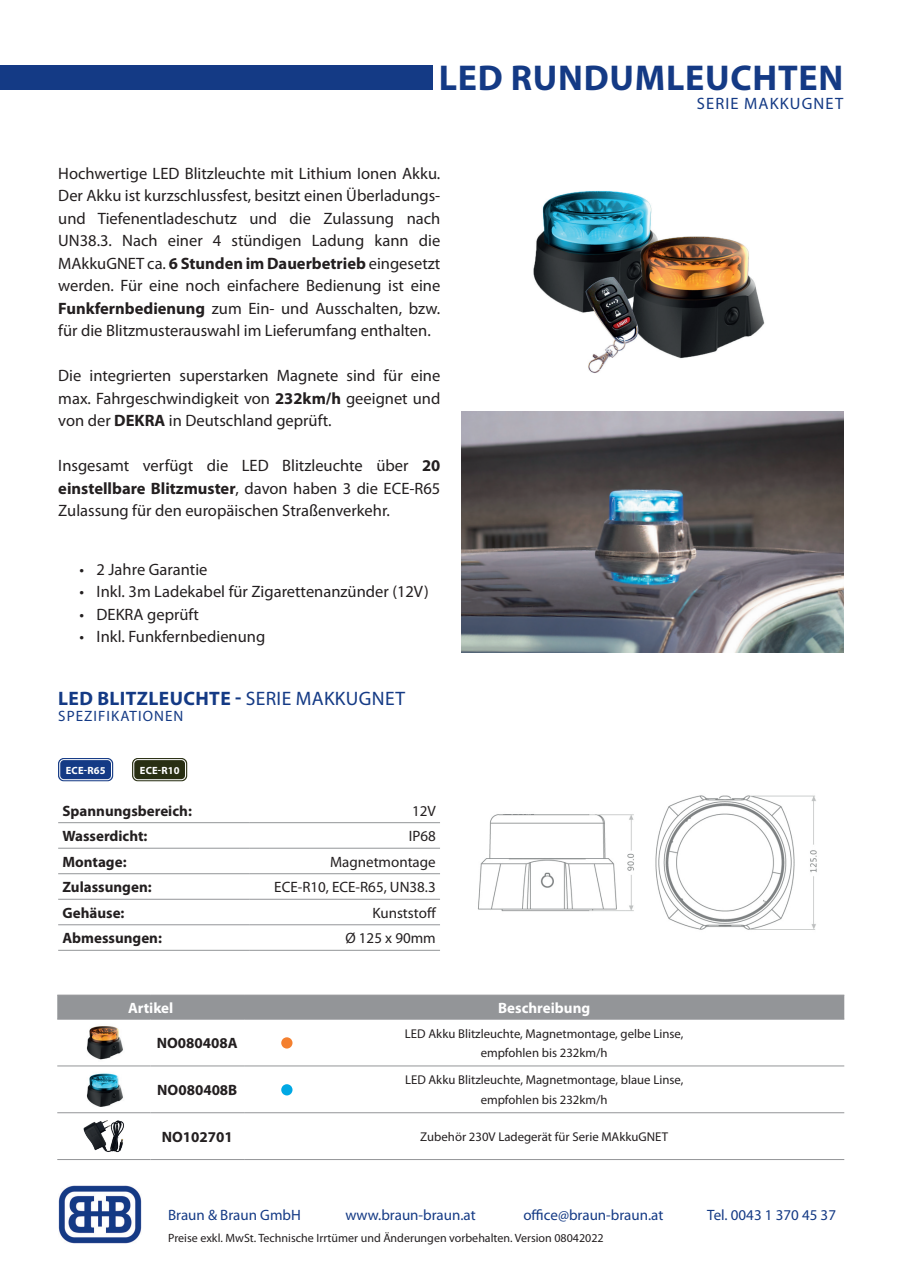
<style>
.page{position:relative;width:902px;height:1272px;background:#fff}
.page>*{position:absolute;margin:0;border:0;box-sizing:border-box;transform-origin:0 0}
.t1{font:700 36px "Myriad Pro";letter-spacing:.02em;color:#143a85}
.t2{font:700 19.5px "Myriad Pro";letter-spacing:.02em;color:#143a85}
.t3{font:16.5px/22.5px "Myriad Pro";color:#231f20;text-align:justify}
.t4{font:16.5px "Myriad Pro";letter-spacing:.07em;color:#143a85}
.t5{font:700 15px "Myriad Pro";color:#231f20}
.t6{font:15px "Myriad Pro";color:#143a85}
.t7{font:15px "Myriad Pro";color:#231f20}
.t8{font:700 15px "Myriad Pro";color:#fff}
.t9{font:15px "Myriad Pro";letter-spacing:.07em;color:#143a85}
.t10{font:12.75px/19.5px "Myriad Pro";color:#231f20;text-align:center}
.t11{font:12px "Myriad Pro";color:#231f20}
.t12{font:700 10.5px "Myriad Pro";letter-spacing:.015em;color:#fff}
.s1{font-weight:700}
.s2{font-weight:400}
</style>
<div class="page">
<img style="left:58px;top:1185px;width:83px;height:58px">
<div style="left:0;top:66px;width:432px;height:24px;background:#143a85"></div>
<img style="left:478px;top:795px;width:339px;height:135px">
<hr style="left:58px;top:822px;width:191px;height:1px;background:#939598">
<hr style="left:249px;top:822px;width:191px;height:1px;background:#939598">
<hr style="left:58px;top:847px;width:191px;height:1px;background:#939598">
<hr style="left:249px;top:847px;width:191px;height:1px;background:#939598">
<hr style="left:58px;top:873px;width:191px;height:1px;background:#939598">
<hr style="left:249px;top:873px;width:191px;height:1px;background:#939598">
<hr style="left:58px;top:898px;width:191px;height:1px;background:#939598">
<hr style="left:249px;top:898px;width:191px;height:1px;background:#939598">
<hr style="left:58px;top:924px;width:191px;height:1px;background:#939598">
<hr style="left:249px;top:924px;width:191px;height:1px;background:#939598">
<hr style="left:58px;top:949px;width:191px;height:1px;background:#939598">
<hr style="left:249px;top:949px;width:191px;height:1px;background:#939598">
<div style="left:57px;top:995px;width:787px;height:23px;background:#939598"></div>
<hr style="left:57px;top:994px;width:93px;height:1px;background:#939598">
<hr style="left:150px;top:994px;width:94px;height:1px;background:#939598">
<hr style="left:244px;top:994px;width:600px;height:1px;background:#939598">
<hr style="left:57px;top:1018px;width:93px;height:1px;background:#939598">
<hr style="left:150px;top:1018px;width:94px;height:1px;background:#939598">
<hr style="left:244px;top:1018px;width:600px;height:1px;background:#939598">
<hr style="left:57px;top:1065px;width:93px;height:1px;background:#939598">
<hr style="left:150px;top:1065px;width:94px;height:1px;background:#939598">
<hr style="left:244px;top:1065px;width:600px;height:1px;background:#939598">
<hr style="left:57px;top:1112px;width:93px;height:1px;background:#939598">
<hr style="left:150px;top:1112px;width:94px;height:1px;background:#939598">
<hr style="left:244px;top:1112px;width:600px;height:1px;background:#939598">
<hr style="left:57px;top:1159px;width:93px;height:1px;background:#939598">
<hr style="left:150px;top:1159px;width:94px;height:1px;background:#939598">
<hr style="left:244px;top:1159px;width:600px;height:1px;background:#939598">
<div style="left:281px;top:1084px;width:11px;height:11px;background:#00a8e4;border-radius:50%"></div>
<div style="left:281px;top:1037px;width:11px;height:11px;background:#f4802f;border-radius:50%"></div>
<div style="left:132px;top:758px;width:55px;height:23px;border:1px solid #292f13;border-radius:5px"></div>
<div style="left:134px;top:759px;width:51px;height:20px;background:#292f13;border-radius:4px"></div>
<div style="left:133px;top:759px;width:53px;height:21px;border:1px solid #fff;border-radius:4px"></div>
<div style="left:58px;top:758px;width:55px;height:23px;border:1px solid #143a85;border-radius:5px"></div>
<div style="left:60px;top:759px;width:51px;height:20px;background:#143a85;border-radius:4px"></div>
<div style="left:59px;top:759px;width:53px;height:21px;border:1px solid #fff;border-radius:4px"></div>
<img style="left:86px;top:1073px;width:37px;height:34px">
<img style="left:83px;top:1120px;width:41px;height:33px">
<img style="left:86px;top:1026px;width:37px;height:34px">
<img style="left:461px;top:411px;width:382px;height:241px">
<img style="left:533px;top:190px;width:232px;height:183px">
<h1 class="t1" style="left:439px;top:54px;width:406px">LED RUNDUMLEUCHTEN</h1>
<p class="t4" style="left:696px;top:94px;width:148px">SERIE MAKKUGNET</p>
<p class="t3" style="left:58px;top:162px;width:383px">Hochwertige LED Blitzleuchte mit Lithium Ionen Akku.<br>Der Akku ist kurzschlussfest, besitzt einen Überladungs&shy;und Tiefenentladeschutz und die Zulassung nach UN38.3. Nach einer 4 stündigen Ladung kann die MAkkuGNET ca. <span class="s1">6 Stunden im Dauerbetrieb</span> eingesetzt werden. Für eine noch einfachere Bedienung ist eine <span class="s1">Funkfernbedienung</span> zum Ein- und Ausschalten, bzw. für die Blitzmusterauswahl im Lieferumfang enthalten.</p>
<p class="t3" style="left:58px;top:364px;width:383px">Die integrierten superstarken Magnete sind für eine max. Fahrgeschwindigkeit von <span class="s1">232km/h</span> geeignet und von der <span class="s1">DEKRA</span> in Deutschland geprüft.</p>
<p class="t3" style="left:58px;top:454px;width:383px">Insgesamt verfügt die LED Blitzleuchte über <span class="s1">20 einstellbare Blitzmuster</span>, davon haben 3 die ECE-R65<br>Zulassung für den europäischen Straßenverkehr.</p>
<p class="t3" style="left:80px;top:558px;width:129px">• 2 Jahre Garantie</p>
<p class="t3" style="left:80px;top:580px;width:351px">• Inkl. 3m Ladekabel für Zigarettenanzünder (12V)</p>
<p class="t3" style="left:80px;top:603px;width:121px">• DEKRA geprüft</p>
<p class="t3" style="left:80px;top:625px;width:187px">• Inkl. Funkfernbedienung</p>
<p class="t2" style="left:58px;top:685px;width:348px">LED BLITZLEUCHTE - <span class="s2">SERIE MAKKUGNET</span></p>
<p class="t9" style="left:58px;top:707px;width:127px">SPEZIFIKATIONEN</p>
<p class="t12" style="left:66px;top:763px;width:41px">ECE-R65</p>
<p class="t12" style="left:140px;top:763px;width:41px">ECE-R10</p>
<p class="t5" style="left:62px;top:800px;width:131px">Spannungsbereich:</p>
<p class="t7" style="left:412px;top:801px;width:25px">12V</p>
<p class="t5" style="left:62px;top:826px;width:87px">Wasserdicht:</p>
<p class="t7" style="left:409px;top:826px;width:28px">IP68</p>
<p class="t5" style="left:62px;top:851px;width:66px">Montage:</p>
<p class="t7" style="left:330px;top:852px;width:107px">Magnetmontage</p>
<p class="t5" style="left:62px;top:877px;width:91px">Zulassungen:</p>
<p class="t7" style="left:274px;top:877px;width:163px">ECE-R10, ECE-R65, UN38.3</p>
<p class="t5" style="left:62px;top:902px;width:64px">Gehäuse:</p>
<p class="t7" style="left:372px;top:903px;width:65px">Kunststoff</p>
<p class="t5" style="left:62px;top:928px;width:101px">Abmessungen:</p>
<p class="t7" style="left:345px;top:928px;width:92px">Ø 125 x 90mm</p>
<p class="t8" style="left:128px;top:997px;width:47px">Artikel</p>
<p class="t8" style="left:498px;top:997px;width:94px">Beschreibung</p>
<p class="t5" style="left:157px;top:1033px;width:82px">NO080408A</p>
<p class="t10" style="left:405px;top:1023px;width:280px">LED Akku Blitzleuchte, Magnetmontage, gelbe Linse, empfohlen bis 232km/h</p>
<p class="t5" style="left:157px;top:1080px;width:82px">NO080408B</p>
<p class="t10" style="left:405px;top:1070px;width:280px">LED Akku Blitzleuchte, Magnetmontage, blaue Linse, empfohlen bis 232km/h</p>
<p class="t5" style="left:162px;top:1126px;width:73px">NO102701</p>
<p class="t10" style="left:420px;top:1126px;width:249px">Zubehör 230V Ladegerät für Serie MAkkuGNET</p>
<p class="t6" style="left:168px;top:1205px;width:134px">Braun &amp; Braun GmbH</p>
<p class="t6" style="left:345px;top:1205px;width:132px">www.braun-braun.at</p>
<p class="t6" style="left:523px;top:1205px;width:141px">office@braun-braun.at</p>
<p class="t6" style="left:707px;top:1205px;width:130px">Tel. 0043 1 370 45 37</p>
<p class="t11" style="left:168px;top:1230px;width:437px">Preise exkl. MwSt. Technische Irrtümer und Änderungen vorbehalten. Version 08042022</p>
</div>
